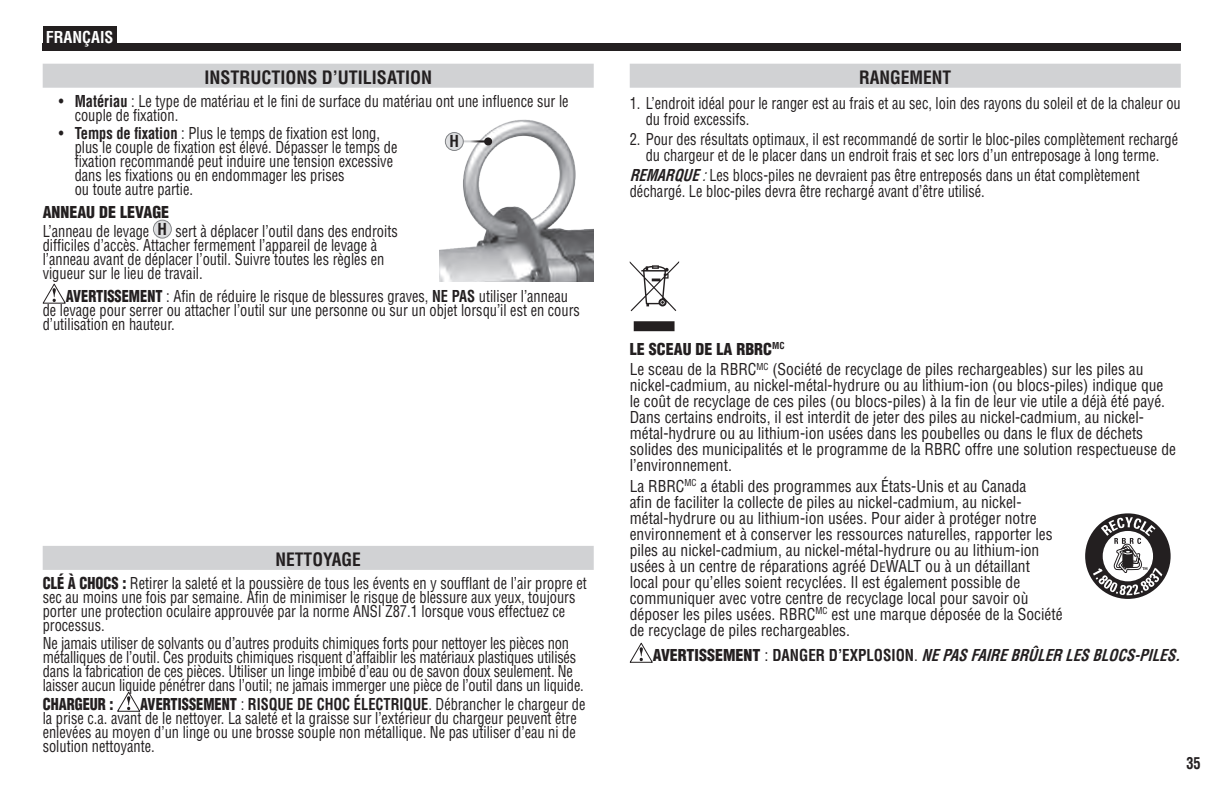
<style>
.page{position:relative;width:1226px;height:794px;background:#fff}
.page>*{position:absolute;margin:0;border:0;box-sizing:border-box;transform-origin:0 0}
.t1{font:700 condensed 18px "Helvetica LT Std";color:#231f20}
.t2{font:condensed 16px/14px "Helvetica LT Std";color:#231f20;scale:.9 1}
.t3{font:condensed 16px/16px "Helvetica LT Std";color:#231f20}
.t4{font:italic 700 condensed 16px "Helvetica LT Std";color:#231f20;scale:.94 1}
.t5{font:900 condensed 16px "Helvetica LT Std";color:#231f20;scale:.9 1}
.t6{font:700 condensed 16px "Helvetica LT Std";color:#fff}
.t7{font:700 condensed 16px "Helvetica LT Std";color:#231f20;scale:.9 1}
.t8{font:700 condensed 16px "Helvetica LT Std";color:#231f20}
.s1{font-weight:700}
.s2{font-weight:900}
.s3{font-weight:700;font-style:italic}
.s4{font-style:italic}
.s5{font-size:12.8px}
.s6{font-weight:900;font-style:normal}
.s7{font-weight:400;font-style:normal}
.s8{font-style:normal}
</style>
<div class="page">
<div style="left:43px;top:43px;width:1137px;height:7px;background:#231f20"></div>
<div style="left:43px;top:26px;width:73px;height:22px;background:#231f20"></div>
<div style="left:43px;top:64px;width:550px;height:24px;background:#d1d2d4"></div>
<div style="left:43px;top:545px;width:550px;height:24px;background:#d1d2d4"></div>
<div style="left:153px;top:220px;width:18px;height:18px;background:#dddee0;border-radius:50%"></div>
<div style="left:153px;top:219px;width:19px;height:19px;border:1px solid #808285;border-radius:50%"></div>
<svg style="left:42px;top:283px;width:24px;height:21px"></svg>
<svg style="left:117px;top:691px;width:24px;height:21px"></svg>
<img style="left:439px;top:119px;width:154px;height:162px">
<hr style="left:457px;top:140px;width:31px;height:2px;background:#231f20">
<svg style="left:483px;top:137px;width:10px;height:9px"></svg>
<div style="left:445px;top:132px;width:18px;height:18px;background:#dddee0;border-radius:50%"></div>
<div style="left:445px;top:132px;width:19px;height:19px;border:1px solid #808285;border-radius:50%"></div>
<svg style="left:629px;top:642px;width:24px;height:21px"></svg>
<div style="left:1086px;top:514px;width:83px;height:83px;background:#231f20;border-radius:50%"></div>
<div style="left:1085px;top:513px;width:85px;height:85px;border:2px solid #231f20;border-radius:50%"></div>
<svg style="left:1092px;top:516px;width:70px;height:79px"></svg>
<svg style="left:629px;top:261px;width:50px;height:70px"></svg>
<div style="left:629px;top:64px;width:551px;height:24px;background:#d1d2d4"></div>
<p class="t6" style="left:46px;top:27px;width:69px">FRANÇAIS</p>
<p class="t1" style="left:204px;top:66px;width:229px">INSTRUCTIONS D’UTILISATION</p>
<p class="t2" style="left:75px;top:94px;width:550px;text-indent:-16px">• <span class="s1">Matériau</span> : Le type de matériau et le fini de surface du matériau ont une influence sur le couple de fixation.</p>
<p class="t2" style="left:75px;top:126px;width:360px;text-indent:-16px">• <span class="s1">Temps de fixation</span> : Plus le temps de fixation est long, plus le couple de fixation est élevé. Dépasser le temps de fixation recommandé peut induire une tension excessive dans les fixations ou en endommager les prises<br>ou toute autre partie.</p>
<p class="t2" style="left:43px;top:203px;width:396px;line-height:18.4px"><span class="s2">ANNEAU DE LEVAGE<br></span>L’anneau de levage <span class="s1">H</span> sert à déplacer l’outil dans des endroits</p>
<p class="t2" style="left:43px;top:237px;width:381px">difficiles d’accès. Attacher fermement l’appareil de levage à l’anneau avant de déplacer l’outil. Suivre toutes les règles en vigueur sur le lieu de travail.</p>
<p class="t2" style="left:43px;top:288px;width:598px;text-indent:23px"><span class="s2">AVERTISSEMENT</span> : Afin de réduire le risque de blessures graves, <span class="s1">NE PAS</span> utiliser l’anneau de levage pour serrer ou attacher l’outil sur une personne ou sur un objet lorsqu’il est en cours d’utilisation en hauteur.</p>
<p class="t8" style="left:449px;top:131px;width:11px">H</p>
<p class="t1" style="left:275px;top:547px;width:87px">NETTOYAGE</p>
<p class="t2" style="left:43px;top:575px;width:606px"><span class="s2">CLÉ À CHOCS :</span> Retirer la saleté et la poussière de tous les évents en y soufflant de l’air propre et sec au moins une fois par semaine. Afin de minimiser le risque de blessure aux yeux, toujours porter une protection oculaire approuvée par la norme ANSI Z87.1 lorsque vous effectuez ce processus.</p>
<p class="t2" style="left:43px;top:636px;width:603px">Ne jamais utiliser de solvants ou d’autres produits chimiques forts pour nettoyer les pièces non métalliques de l’outil. Ces produits chimiques risquent d’affaiblir les matériaux plastiques utilisés dans la fabrication de ces pièces. Utiliser un linge imbibé d’eau ou de savon doux seulement. Ne laisser aucun liquide pénétrer dans l’outil; ne jamais immerger une pièce de l’outil dans un liquide.</p>
<p class="t5" style="left:43px;top:693px;width:80px">CHARGEUR :</p>
<p class="t2" style="left:43px;top:696px;width:604px;text-indent:97px"><span class="s2">AVERTISSEMENT</span> : <span class="s1">RISQUE DE CHOC ÉLECTRIQUE</span>. Débrancher le chargeur de la prise c.a. avant de le nettoyer. La saleté et la graisse sur l’extérieur du chargeur peuvent être enlevées au moyen d’un linge ou une brosse souple non métallique. Ne pas utiliser d’eau ni de solution nettoyante.</p>
<p class="t1" style="left:859px;top:66px;width:94px">RANGEMENT</p>
<p class="t2" style="left:645px;top:95px;width:596px;line-height:16px;text-indent:-16px">1. L’endroit idéal pour le ranger est au frais et au sec, loin des rayons du soleil et de la chaleur ou du froid excessifs.</p>
<p class="t2" style="left:629px;top:131px;width:611px;line-height:16px;text-align:center">2. Pour des résultats optimaux, il est recommandé de sortir le bloc-piles complètement rechargé du chargeur et de le placer dans un endroit frais et sec lors d’un entreposage à long terme.</p>
<p class="t2" style="left:629px;top:167px;width:568px;line-height:16px"><span class="s3">REMARQUE</span><span class="s4">:</span>Les blocs-piles ne devraient pas être entreposés dans un état complètement déchargé. Le bloc-piles devra être rechargé avant d’être utilisé.</p>
<p class="t3" style="left:629px;top:338px;width:515px;line-height:20.4px"><span class="s2">LE SCEAU DE LA RBRC</span><sup>MC<br></sup>Le sceau de la RBRC<sup>MC</sup> (Société de recyclage de piles rechargeables) sur les piles au</p>
<p class="t3" style="left:629px;top:377px;width:548px">nickel-cadmium, au nickel-métal-hydrure ou au lithium-ion (ou blocs-piles) indique que le coût de recyclage de ces piles (ou blocs-piles) à la fin de leur vie utile a déjà été payé.<br>Dans certains endroits, il est interdit de jeter des piles au nickel-cadmium, au nickel&shy;métal-hydrure ou au lithium-ion usées dans les poubelles ou dans le flux de déchets solides des municipalités et le programme de la RBRC offre une solution respectueuse de l’environnement.</p>
<p class="t3" style="left:629px;top:477px;width:434px">La RBRC<sup>MC</sup> a établi des programmes aux États-Unis et au Canada<br>afin de faciliter la collecte de piles au nickel-cadmium, au nickel&shy;métal-hydrure ou au lithium-ion usées. Pour aider à protéger notre environnement et à conserver les ressources naturelles, rapporter les piles au nickel-cadmium, au nickel-métal-hydrure ou au lithium-ion usées à un centre de réparations agréé D<span class="s5">E</span>WALT ou à un détaillant<br>local pour qu’elles soient recyclées. Il est également possible de communiquer avec votre centre de recyclage local pour savoir où déposer les piles usées. RBRC<sup>MC</sup> est une marque déposée de la Société de recyclage de piles rechargeables.</p>
<p class="t4" style="left:652px;top:644px;width:568px"><span class="s6">AVERTISSEMENT</span> <span class="s7">:</span> <span class="s8">DANGER D’EXPLOSION</span><span class="s7">.</span> NEPASFAIREBRÛLERLESBLOCS-PILES.</p>
<p class="t7" style="left:1186px;top:752px;width:17px">35</p>
</div>
